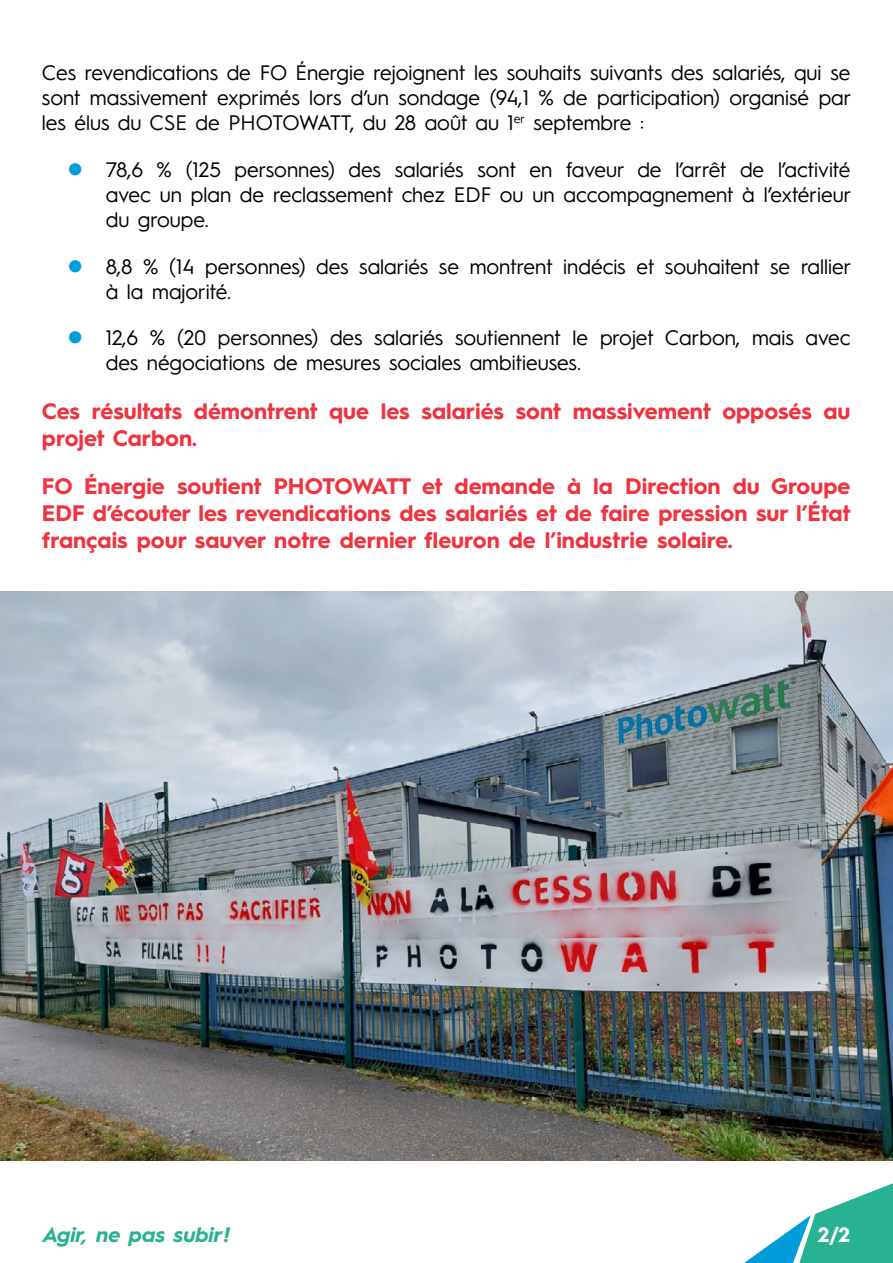
<style>
.page{position:relative;width:893px;height:1263px;background:#fff}
.page>*{position:absolute;margin:0;border:0;box-sizing:border-box;transform-origin:0 0}
.Corps{font:700 22.5px/27px "Hurme Geometric Sans 1";color:#ef333f}
.Corps-2{font:21px/25.2px "Hurme Geometric Sans 1";color:#000;text-align:justify}
.t1{font:italic 700 21px "Hurme Geometric Sans 1";color:#29b193}
.t2{font:700 21px "Hurme Geometric Sans 1";color:#fff}
</style>
<div class="page">
<svg style="left:744px;top:1183px;width:149px;height:80px"></svg>
<img style="left:0;top:591px;width:893px;height:570px">
<p class="Corps-2" style="left:42px;top:58px;width:811px">Ces revendications de FO Énergie rejoignent les souhaits suivants des salariés, qui se sont massivement exprimés lors d’un sondage (94,1 % de participation) organisé par les élus du CSE de PHOTOWATT, du 28 août au 1<sup>er</sup> septembre :</p>
<p class="Corps-2" style="left:106px;top:155px;width:747px">78,6 % (125 personnes) des salariés sont en faveur de l’arrêt de l’activité avec un plan de reclassement chez EDF ou un accompagnement à l’extérieur du groupe.</p>
<p class="Corps-2" style="left:106px;top:252px;width:747px">8,8 % (14 personnes) des salariés se montrent indécis et souhaitent se rallier à la majorité.</p>
<p class="Corps-2" style="left:106px;top:324px;width:746px">12,6 % (20 personnes) des salariés soutiennent le projet Carbon, mais avec des négociations de mesures sociales ambitieuses.</p>
<p class="Corps" style="left:42px;top:396px;width:810px">Ces résultats démontrent que les salariés sont massivement opposés au projet Carbon.</p>
<p class="Corps" style="left:42px;top:471px;width:810px;text-align:justify">FO Énergie soutient PHOTOWATT et demande à la Direction du Groupe EDF d’écouter les revendications des salariés et de faire pression sur l’État français pour sauver notre dernier fleuron de l’industrie solaire.</p>
<p class="t1" style="left:43px;top:1219px;width:189px">Agir, ne pas subir!</p>
<p class="t2" style="left:818px;top:1219px;width:34px">2/2</p>
</div>
